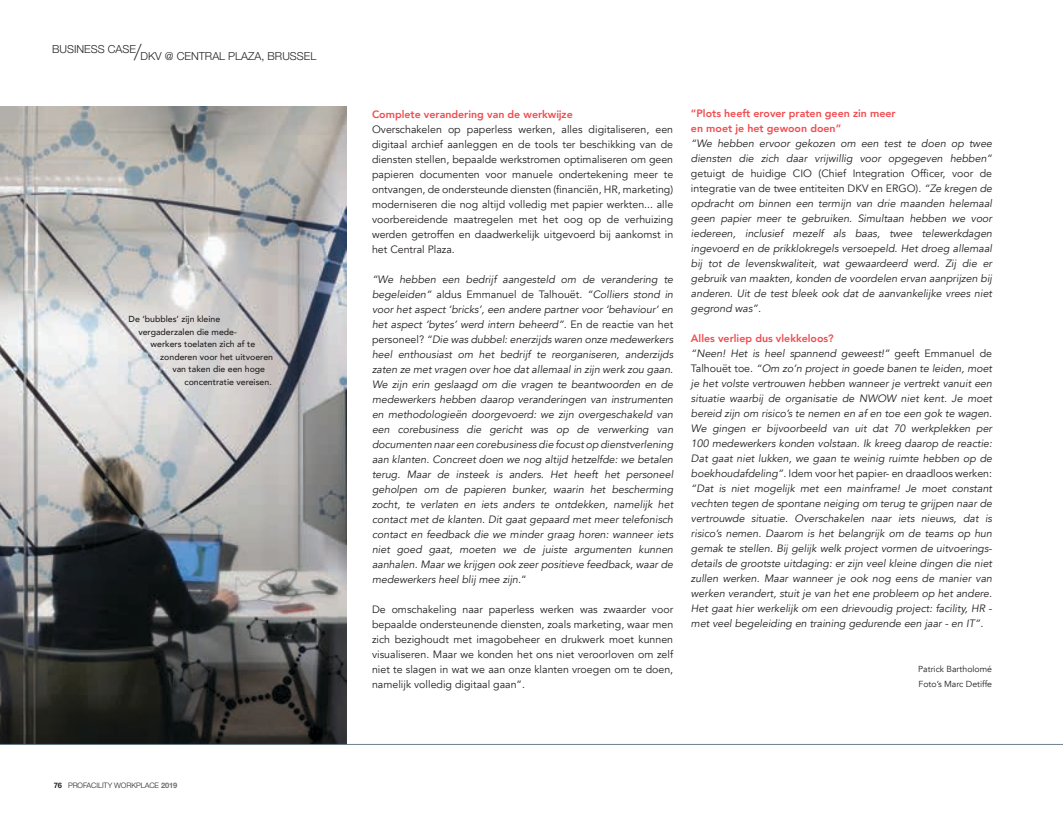
<style>
.page{position:relative;width:1063px;height:815px;background:#fff}
.page>*{position:absolute;margin:0;border:0;box-sizing:border-box;transform-origin:0 0}
.t1{font:300 11px "Helvetica Neue";color:#231f20}
.t2{font:italic 10.62px/15px "Avenir";color:#231f20;text-align:justify}
.t3{font:10.62px/15px "Avenir";color:#231f20;text-align:justify}
.t4{font:800 10.62px/15px "Avenir";color:#f04c4f}
.t5{font:500 8.75px "Avenir";color:#231f20}
.t6{font:8.75px/15px "Avenir";color:#231f20}
.t7{font:300 7.5px "Helvetica Neue";letter-spacing:-.01em;color:#231f20}
.s1{font-weight:100;font-size:22.12px}
.s2{font-weight:700}
.s3{font-weight:700;color:#6d6f71}
.s4{font-style:normal}
.s5{font-weight:800;font-style:normal;color:#f04c4f}
</style>
<div class="page">
<img style="left:0;top:106px;width:346px;height:638px">
<hr style="left:0;top:744px;width:1063px;height:1px;background:#6c818d">
<p class="t1" style="left:52px;top:49px;width:266px">BUSINESS CASE <span class="s1">/</span>DKV @ CENTRAL PLAZA, BRUSSEL</p>
<p class="t5" style="left:129px;top:312px;width:93px">De ‘bubbles’ zijn kleine</p>
<p class="t5" style="left:138px;top:324px;width:100px">vergaderzalen die mede-</p>
<p class="t5" style="left:151px;top:337px;width:106px">werkers toelaten zich af te</p>
<p class="t5" style="left:160px;top:349px;width:114px">zonderen voor het uitvoeren</p>
<p class="t5" style="left:172px;top:362px;width:94px">van taken die een hoge</p>
<p class="t5" style="left:185px;top:374px;width:89px">concentratie vereisen.</p>
<p class="t7" style="left:54px;top:781px;width:125px"><span class="s2">76</span> PROFACILITY WORKPLACE <span class="s3">2019</span></p>
<p class="t4" style="left:372px;top:107px;width:202px">Complete verandering van de werkwijze</p>
<p class="t3" style="left:372px;top:122px;width:303px">Overschakelen op paperless werken, alles digitaliseren, een digitaal archief aanleggen en de tools ter beschikking van de diensten stellen, bepaalde werkstromen optimaliseren om geen papieren documenten voor manuele ondertekening meer te ontvangen, de ondersteunde diensten (financiën, HR, marketing) moderniseren die nog altijd volledig met papier werkten... alle voorbereidende maatregelen met het oog op de verhuizing werden getroffen en daadwerkelijk uitgevoerd bij aankomst in het Central Plaza.</p>
<p class="t2" style="left:372px;top:272px;width:303px">“We hebben een bedrijf aangesteld om de verandering te begeleiden” <span class="s4">aldus Emmanuel de Talhouët.</span> “Colliers stond in voor het aspect ‘bricks’, een andere partner voor ‘behaviour’ en het aspect ‘bytes’ werd intern beheerd”. <span class="s4">En de reactie van het personeel?</span> “Die was dubbel: enerzijds waren onze medewerkers heel enthousiast om het bedrijf te reorganiseren, anderzijds zaten ze met vragen over hoe dat allemaal in zijn werk zou gaan.<br>We zijn erin geslaagd om die vragen te beantwoorden en de medewerkers hebben daarop veranderingen van instrumenten en methodologieën doorgevoerd: we zijn overgeschakeld van een corebusiness die gericht was op de verwerking van documenten naar een corebusiness die focust op dienstverlening aan klanten. Concreet doen we nog altijd hetzelfde: we betalen terug. Maar de insteek is anders. Het heeft het personeel geholpen om de papieren bunker, waarin het bescherming zocht, te verlaten en iets anders te ontdekken, namelijk het contact met de klanten. Dit gaat gepaard met meer telefonisch contact en feedback die we minder graag horen: wanneer iets niet goed gaat, moeten we de juiste argumenten kunnen aanhalen. Maar we krijgen ook zeer positieve feedback, waar de medewerkers heel blij mee zijn.<span class="s4">“</span></p>
<p class="t3" style="left:372px;top:602px;width:303px">De omschakeling naar paperless werken was zwaarder voor bepaalde ondersteunende diensten, zoals marketing, waar men zich bezighoudt met imagobeheer en drukwerk moet kunnen visualiseren. Maar we konden het ons niet veroorloven om zelf niet te slagen in wat we aan onze klanten vroegen om te doen, namelijk volledig digitaal gaan”.</p>
<p class="t4" style="left:691px;top:106px;width:206px">“Plots heeft erover praten geen zin meer en moet je het gewoon doen”</p>
<p class="t2" style="left:691px;top:136px;width:303px">“We hebben ervoor gekozen om een test te doen op twee diensten die zich daar vrijwillig voor opgegeven hebben”</p>
<p class="t2" style="left:691px;top:166px;width:303px"><span class="s4">getuigt de huidige CIO (Chief Integration Officer, voor de integratie van de twee entiteiten DKV en ERGO).</span> “Ze kregen de opdracht om binnen een termijn van drie maanden helemaal geen papier meer te gebruiken. Simultaan hebben we voor iedereen, inclusief mezelf als baas, twee telewerkdagen ingevoerd en de prikklokregels versoepeld. Het droeg allemaal bij tot de levenskwaliteit, wat gewaardeerd werd. Zij die er gebruik van maakten, konden de voordelen ervan aanprijzen bij anderen. Uit de test bleek ook dat de aanvankelijke vrees niet gegrond was”.</p>
<p class="t2" style="left:691px;top:331px;width:303px;text-align:left"><span class="s5">Alles verliep dus vlekkeloos?<br></span>“Neen! Het is heel spannend geweest!” <span class="s4">geeft Emmanuel de Talhouët toe.</span> “Om zo’n project in goede banen te leiden, moet je het volste vertrouwen hebben wanneer je vertrekt vanuit een situatie waarbij de organisatie de NWOW niet kent. Je moet bereid zijn om risico’s te nemen en af en toe een gok te wagen.<br>We gingen er bijvoorbeeld van uit dat 70 werkplekken per 100 medewerkers konden volstaan. Ik kreeg daarop de reactie:<br>Dat gaat niet lukken, we gaan te weinig ruimte hebben op de boekhoudafdeling”. <span class="s4">Idem voor het papier- en draadloos werken: </span>“Dat is niet mogelijk met een mainframe! Je moet constant vechten tegen de spontane neiging om terug te grijpen naar de vertrouwde situatie. Overschakelen naar iets nieuws, dat is risico’s nemen. Daarom is het belangrijk om de teams op hun gemak te stellen. Bij gelijk welk project vormen de uitvoerings&shy;details de grootste uitdaging: er zijn veel kleine dingen die niet zullen werken. Maar wanneer je ook nog eens de manier van werken verandert, stuit je van het ene probleem op het andere.<br>Het gaat hier werkelijk om een drievoudig project: facility, HR - met veel begeleiding en training gedurende een jaar - en IT”.</p>
<p class="t6" style="left:918px;top:662px;width:75px">Patrick Bartholomé<br>Foto’s Marc Detiffe</p>
</div>
